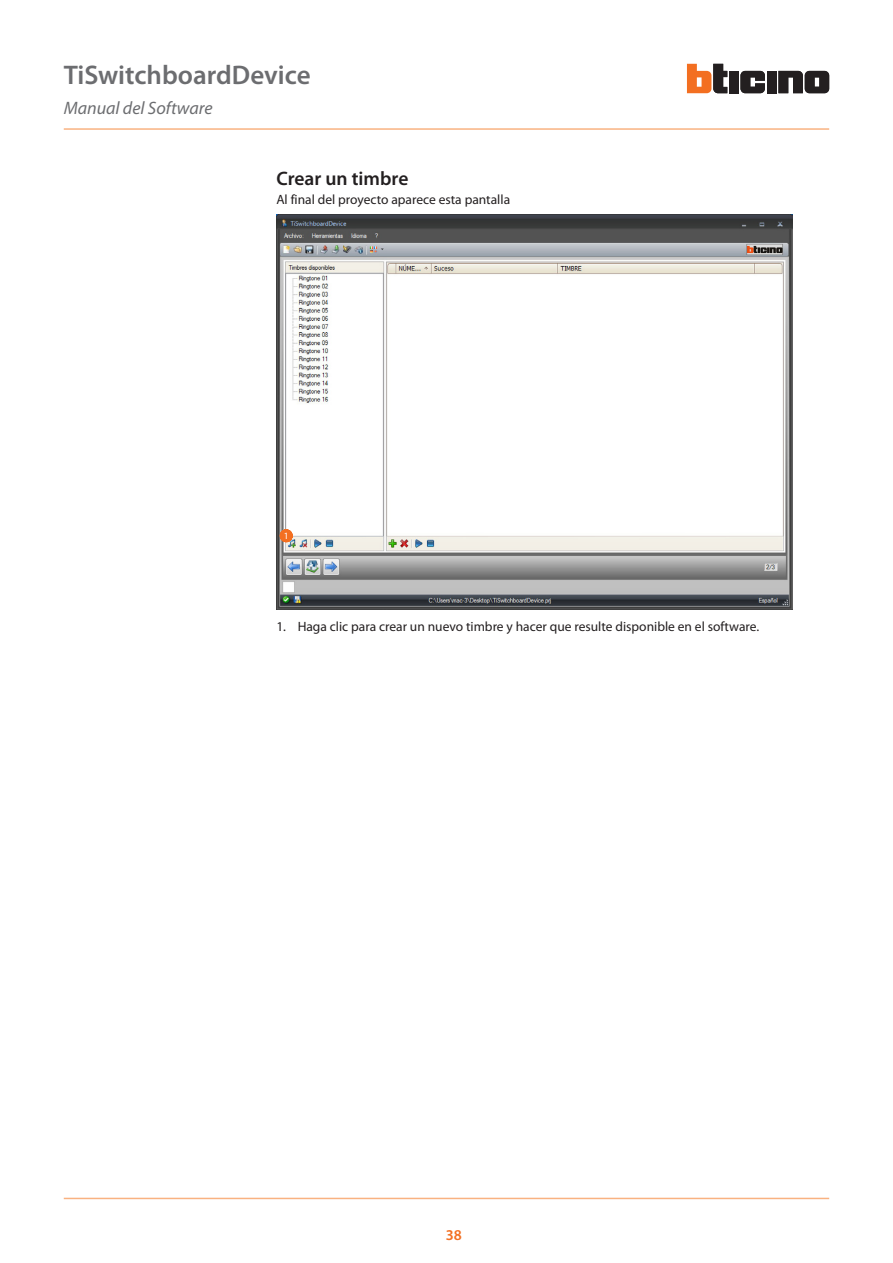
<style>
.page{position:relative;width:893px;height:1263px;background:#fff}
.page>*{position:absolute;margin:0;border:0;box-sizing:border-box;transform-origin:0 0}
.t1{font:600 27px "Myriad Pro";color:#6c6d70}
.t2{font:600 19.5px "Myriad Pro";color:#231f20}
.t3{font:italic 18px "Myriad Pro";color:#6c6d70}
.t4{font:600 15px "Myriad Pro";color:#f36f21}
.t5{font:13.5px "Myriad Pro";color:#231f20}
.t6{font:9.6px "Myriad Pro";color:#fff}
</style>
<div class="page">
<svg style="left:740px;top:71px;width:25px;height:22px"></svg>
<div style="left:767px;top:71px;width:10px;height:22px;background:#231f20"></div>
<div style="left:729px;top:71px;width:10px;height:22px;background:#231f20"></div>
<svg style="left:687px;top:64px;width:40px;height:29px"></svg>
<svg style="left:778px;top:71px;width:51px;height:22px"></svg>
<hr style="left:64px;top:128px;width:765px;height:2px;background:#f9b281">
<hr style="left:64px;top:1198px;width:765px;height:1px;background:#f9b281">
<img style="left:276px;top:215px;width:516px;height:395px">
<svg style="left:279px;top:529px;width:14px;height:14px"></svg>
<h1 class="t1" style="left:64px;top:58px;width:248px">TiSwitchboardDevice</h1>
<h3 class="t3" style="left:64px;top:97px;width:150px">Manual del Software</h3>
<h2 class="t2" style="left:276px;top:166px;width:134px">Crear un timbre</h2>
<p class="t5" style="left:276px;top:191px;width:235px">Al final del proyecto aparece esta pantalla</p>
<p class="t6" style="left:284px;top:530px;width:6px">1</p>
<p class="t5" style="left:276px;top:618px;width:484px">1. Haga clic para crear un nuevo timbre y hacer que resulte disponible en el software.</p>
<p class="t4" style="left:446px;top:1225px;width:18px">38</p>
</div>
